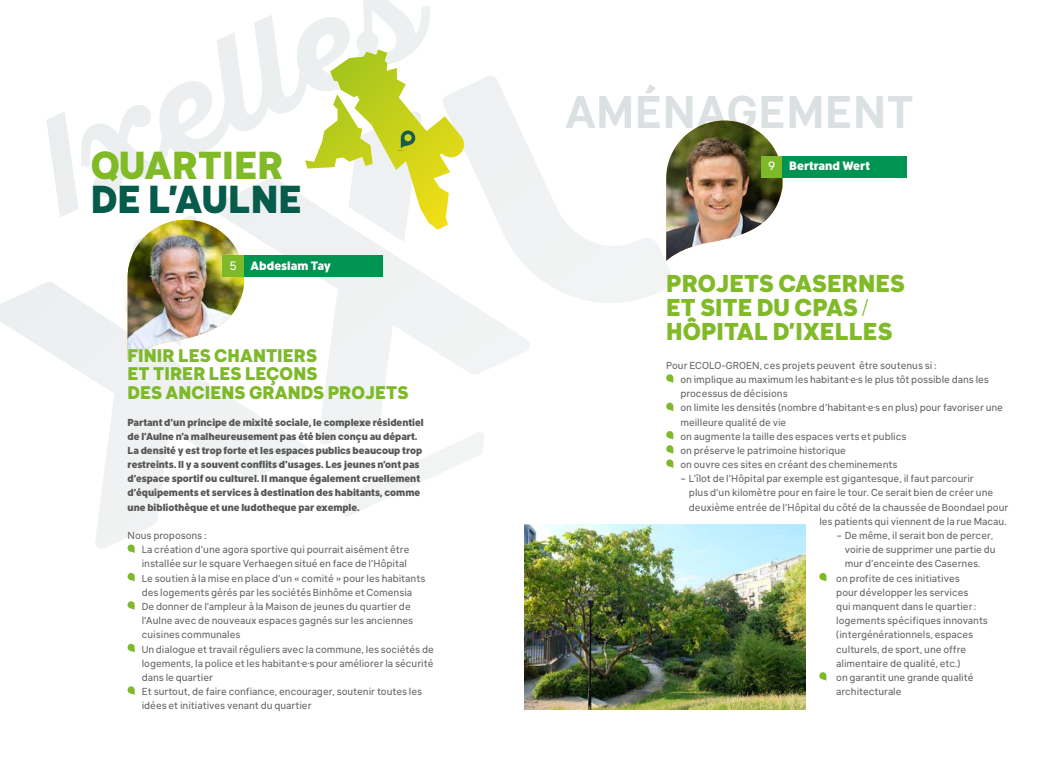
<style>
.page{position:relative;width:1049px;height:766px;background:#fff}
.page>*{position:absolute;margin:0;border:0;box-sizing:border-box;transform-origin:0 0}
.t1{font:700 45px "Klima";letter-spacing:.01em;color:#dbe0e2}
.t2{font:800 38.4px "Klima";letter-spacing:.005em;color:#065b4a}
.t3{font:800 38.4px "Klima";letter-spacing:.005em;color:#80ba27}
.t4{font:800 24px/24.1px "Klima";letter-spacing:.005em;color:#80ba27}
.t5{font:800 18px/18.4px "Klima";letter-spacing:.005em;color:#7db928}
.t6{font:800 12px "Klima";letter-spacing:.005em;color:#fff}
.t7{font:10px/14.2px "Klima";color:#646363}
.t8{font:800 10px/14.2px "Klima";color:#575756}
.s1{font-weight:400}
.s2{font-weight:300}
</style>
<div class="page">
<svg style="left:0;top:0;width:673px;height:548px"></svg>
<svg style="left:666px;top:374px;width:7px;height:9px"></svg>
<svg style="left:666px;top:402px;width:7px;height:9px"></svg>
<svg style="left:666px;top:431px;width:7px;height:8px"></svg>
<svg style="left:666px;top:445px;width:7px;height:23px"></svg>
<svg style="left:819px;top:572px;width:7px;height:9px"></svg>
<svg style="left:819px;top:672px;width:7px;height:8px"></svg>
<img style="left:524px;top:524px;width:281px;height:185px">
<img style="left:666px;top:120px;width:116px;height:141px">
<div style="left:761px;top:156px;width:21px;height:21px;background:#7db928"></div>
<div style="left:782px;top:156px;width:125px;height:21px;background:#009453"></div>
<img style="left:128px;top:220px;width:116px;height:140px">
<svg style="left:305px;top:50px;width:161px;height:180px"></svg>
<svg style="left:128px;top:544px;width:7px;height:9px"></svg>
<svg style="left:128px;top:572px;width:7px;height:9px"></svg>
<svg style="left:128px;top:601px;width:7px;height:8px"></svg>
<svg style="left:128px;top:643px;width:7px;height:9px"></svg>
<svg style="left:128px;top:686px;width:7px;height:8px"></svg>
<div style="left:223px;top:255px;width:21px;height:21px;background:#7db928"></div>
<div style="left:244px;top:255px;width:139px;height:21px;background:#009453"></div>
<h2 class="t3" style="left:91px;top:131px;width:194px">QUARTIER</h2>
<h2 class="t2" style="left:91px;top:165px;width:213px">DE L’AULNE</h2>
<p class="t6" style="left:230px;top:255px;width:103px"><span class="s1">5</span> Abdeslam Tay</p>
<h3 class="t5" style="left:128px;top:344px;width:282px">FINIR LES CHANTIERS<br>ET TIRER LES LEÇONS<br>DES ANCIENS GRANDS PROJETS</h3>
<p class="t8" style="left:128px;top:413px;width:298px">Partant d’un principe de mixité sociale, le complexe résidentiel de l’Aulne n’a malheureusement pas été bien conçu au départ.<br>La densité y est trop forte et les espaces publics beaucoup trop restreints. Il y a souvent conflits d’usages. Les jeunes n’ont pas d’espace sportif ou culturel. Il manque également cruellement d’équipements et services à destination des habitants, comme une bibliothèque et une ludotheque par exemple.</p>
<p class="t7" style="left:142px;top:527px;width:294px;text-indent:-14px">Nous proposons :<br>La création d’une agora sportive qui pourrait aisément être installée sur le square Verhaegen situé en face de l’Hôpital<br>Le soutien à la mise en place d’un « comité » pour les habitants des logements gérés par les sociétés Binhôme et Comensia<br>De donner de l’ampleur à la Maison de jeunes du quartier de l’Aulne avec de nouveaux espaces gagnés sur les anciennes cuisines communales<br>Un dialogue et travail réguliers avec la commune, les sociétés de logements, la police et les habitant·e·s pour améliorer la sécurité dans le quartier<br>Et surtout, de faire confiance, encourager, soutenir toutes les idées et initiatives venant du quartier</p>
<h1 class="t1" style="left:564px;top:73px;width:351px">AMÉNAGEMENT</h1>
<p class="t6" style="left:768px;top:155px;width:103px"><span class="s1">9</span> Bertrand Wert</p>
<h3 class="t4" style="left:666px;top:268px;width:240px">PROJETS CASERNES<br>ET SITE DU CPAS<span class="s2">/<br></span>HÔPITAL D’IXELLES</h3>
<p class="t7" style="left:680px;top:357px;width:324px;text-indent:-14px">Pour ECOLO-GROEN, ces projets peuvent être soutenus si :<br>on implique au maximum les habitant·e·s le plus tôt possible dans les processus de décisions<br>on limite les densités (nombre d’habitant·e·s en plus) pour favoriser une meilleure qualité de vie<br>on augmente la taille des espaces verts et publics<br>on préserve le patrimoine historique<br>on ouvre ces sites en créant des cheminements</p>
<p class="t7" style="left:680px;top:470px;width:295px">– L’îlot de l’Hôpital par exemple est gigantesque, il faut parcourir</p>
<p class="t7" style="left:689px;top:484px;width:306px">plus d’un kilomètre pour en faire le tour. Ce serait bien de créer une</p>
<p class="t7" style="left:689px;top:499px;width:321px">deuxième entrée de l’Hôpital du côté de la chaussée de Boondael pour</p>
<p class="t7" style="left:819px;top:513px;width:189px">les patients qui viennent de la rue Macau.</p>
<p class="t7" style="left:836px;top:527px;width:158px">– De même, il serait bon de percer,</p>
<p class="t7" style="left:845px;top:541px;width:152px">voirie de supprimer une partie du</p>
<p class="t7" style="left:845px;top:555px;width:137px">mur d’enceinte des Casernes.</p>
<p class="t7" style="left:836px;top:569px;width:125px">on profite de ces initiatives</p>
<p class="t7" style="left:836px;top:584px;width:134px">pour développer les services</p>
<p class="t7" style="left:836px;top:598px;width:142px">qui manquent dans le quartier:</p>
<p class="t7" style="left:836px;top:612px;width:153px">logements spécifiques innovants</p>
<p class="t7" style="left:836px;top:626px;width:139px">(intergénérationnels, espaces</p>
<p class="t7" style="left:836px;top:640px;width:132px">culturels, de sport, une offre</p>
<p class="t7" style="left:836px;top:654px;width:126px">alimentaire de qualité, etc.)</p>
<p class="t7" style="left:836px;top:669px;width:139px">on garantit une grande qualité</p>
<p class="t7" style="left:836px;top:683px;width:67px">architecturale</p>
</div>
